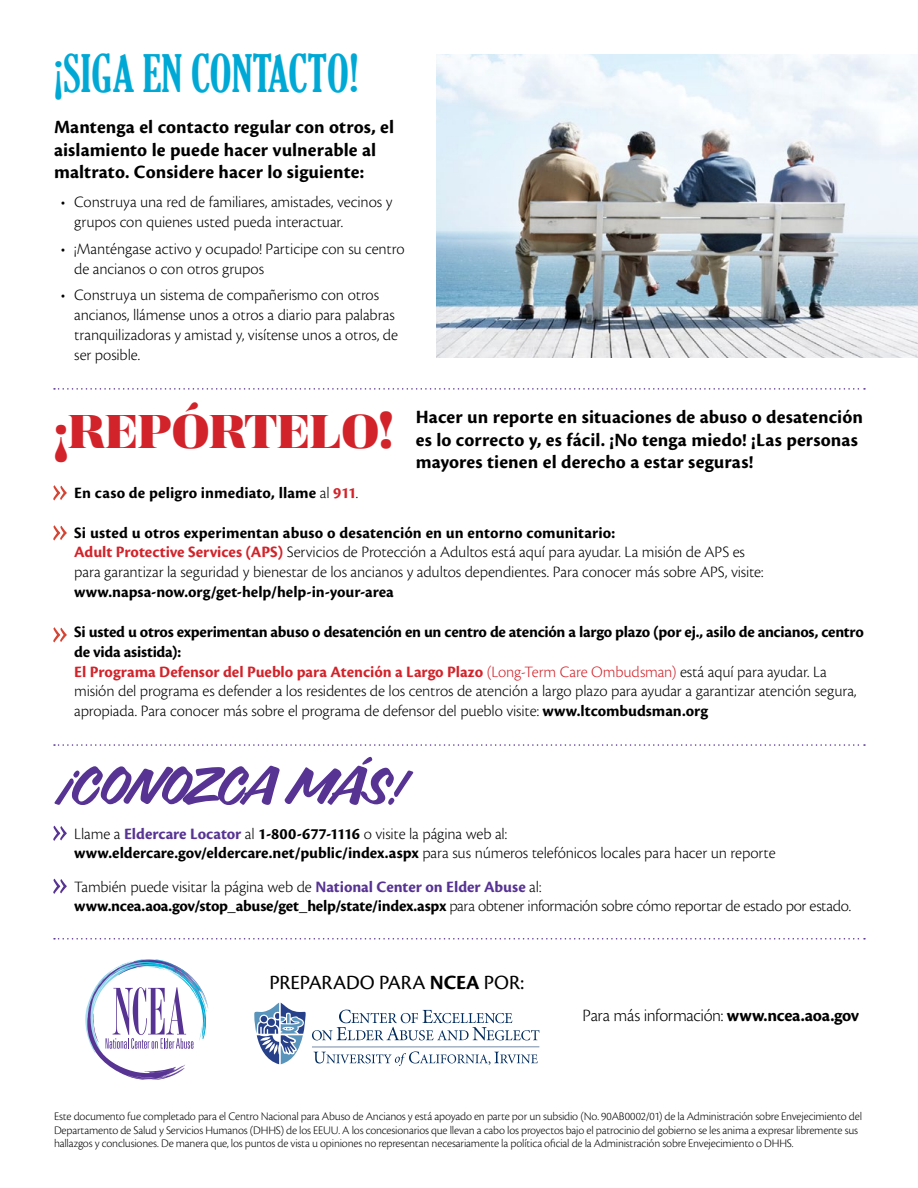
<style>
.page{position:relative;width:918px;height:1188px;background:#fff}
.page>*{position:absolute;margin:0;border:0;box-sizing:border-box;transform-origin:0 0}
.t1{font:51px "Coffee Service";color:#573393}
.t2{font:extra-condensed 49.5px "Gloucester";color:#00a9d5}
.t3{font:48px "Magnel";color:#d2232a}
.body{font:21px "Cronos Pro";letter-spacing:-.01em;color:#000}
.t4{font:700 19.5px/22.5px "Cronos Pro";letter-spacing:.005em;color:#000}
.body-2{font:300 18px "Cronos Pro";letter-spacing:-.02em;color:#000}
.t5{font:300 16.5px/19.8px "Cronos Pro";letter-spacing:-.01em;color:#000}
.t6{font:700 16.5px "Cronos Pro";letter-spacing:.01em;color:#000}
.references{font:300 12px/13.5px "Cronos Pro";letter-spacing:-.015em;color:#000}
.s1{font-weight:300}
.s2{color:#d2232a}
.s3{font-weight:700}
.s4{font-weight:700;color:#d2232a}
.s5{font-weight:700;color:#573393}
</style>
<div class="page">
<svg style="left:54px;top:388px;width:811px;height:2px"></svg>
<svg style="left:54px;top:744px;width:811px;height:2px"></svg>
<svg style="left:54px;top:938px;width:811px;height:2px"></svg>
<svg style="left:53px;top:826px;width:14px;height:15px"></svg>
<svg style="left:53px;top:879px;width:14px;height:15px"></svg>
<svg style="left:53px;top:485px;width:14px;height:15px"></svg>
<svg style="left:53px;top:525px;width:14px;height:16px"></svg>
<svg style="left:53px;top:627px;width:14px;height:15px"></svg>
<img style="left:436px;top:54px;width:482px;height:303px">
<svg style="left:85px;top:959px;width:123px;height:121px"></svg>
<hr style="left:312px;top:1047px;width:227px;height:1px;background:#002b5c">
<svg style="left:314px;top:1051px;width:224px;height:15px"></svg>
<svg style="left:312px;top:1010px;width:227px;height:30px"></svg>
<svg style="left:254px;top:1003px;width:52px;height:61px"></svg>
<svg style="left:362px;top:756px;width:10px;height:9px"></svg>
<h2 class="t2" style="left:54px;top:46px;width:306px">¡SIGA EN CONTACTO!</h2>
<h3 class="t4" style="left:54px;top:116px;width:342px">Mantenga el contacto regular con otros, el aislamiento le puede hacer vulnerable al maltrato. Considere hacer lo siguiente:</h3>
<h1 class="t5" style="left:74px;top:192px;width:320px;text-indent:-14px">• Construya una red de familiares, amistades, vecinos y grupos con quienes usted pueda interactuar.</h1>
<h1 class="t5" style="left:74px;top:239px;width:332px;text-indent:-13px">• ¡Manténgase activo y ocupado! Participe con su centro de ancianos o con otros grupos</h1>
<h1 class="t5" style="left:74px;top:285px;width:325px;text-indent:-13px">• Construya un sistema de compañerismo con otros ancianos, llámense unos a otros a diario para palabras tranquilizadoras y amistad y, visítense unos a otros, de ser posible.</h1>
<h2 class="t3" style="left:54px;top:400px;width:341px">¡REPÓRTELO!</h2>
<h3 class="t4" style="left:416px;top:406px;width:449px">Hacer un reporte en situaciones de abuso o desatención es lo correcto y, es fácil. ¡No tenga miedo! ¡Las personas mayores tienen el derecho a estar seguras!</h3>
<p class="t6" style="left:74px;top:483px;width:285px">En caso de peligro inmediato, llame <span class="s1">al</span> <span class="s2">911</span><span class="s1">.</span></p>
<p class="t5" style="left:74px;top:522px;width:691px"><span class="s3">Si usted u otros experimentan abuso o desatención en un entorno comunitario:<br></span><span class="s4">Adult Protective Services (APS)</span> Servicios de Protección a Adultos está aquí para ayudar. La misión de APS es para garantizar la seguridad y bienestar de los ancianos y adultos dependientes. Para conocer más sobre APS, visite: <span class="s3">www.napsa-now.org/get-help/help-in-your-area</span></p>
<p class="t5" style="left:74px;top:622px;width:791px"><span class="s3">Si usted u otros experimentan abuso o desatención en un centro de atención a largo plazo (por ej., asilo de ancianos, centro de vida asistida):<br></span><span class="s4">El Programa Defensor del Pueblo para Atención a Largo Plazo</span> <span class="s2">(Long-Term Care Ombudsman)</span> está aquí para ayudar. La misión del programa es defender a los residentes de los centros de atención a largo plazo para ayudar a garantizar atención segura, apropiada. Para conocer más sobre el programa de defensor del pueblo visite: <span class="s3">www.ltcombudsman.org</span></p>
<h2 class="t1" style="left:54px;top:752px;width:352px">¡CONOZCA MÁS!</h2>
<p class="t5" style="left:74px;top:823px;width:703px">Llame a <span class="s5">Eldercare Locator</span> al <span class="s3">1-800-677-1116</span> o visite la página web al: <span class="s3">www.eldercare.gov/eldercare.net/public/index.aspx</span> para sus números telefónicos locales para hacer un reporte</p>
<p class="t5" style="left:74px;top:877px;width:778px">También puede visitar la página web de <span class="s5">National Center on Elder Abuse</span> al: <span class="s3">www.ncea.aoa.gov/stop_abuse/get_help/state/index.aspx</span> para obtener información sobre cómo reportar de estado por estado.</p>
<p class="body" style="left:270px;top:971px;width:256px">PREPARADO PARA <span class="s3">NCEA</span> POR:</p>
<p class="body-2" style="left:583px;top:1005px;width:278px">Para más información: <span class="s3">www.ncea.aoa.gov</span></p>
<p class="references" style="left:54px;top:1110px;width:810px">Este documento fue completado para el Centro Nacional para Abuso de Ancianos y está apoyado en parte por un subsidio (No. 90AB0002/01) de la Administración sobre Envejecimiento del<br>Departamento de Salud y Servicios Humanos (DHHS) de los EEUU. A los concesionarios que llevan a cabo los proyectos bajo el patrocinio del gobierno se les anima a expresar libremente sus hallazgos y conclusiones. De manera que, los puntos de vista u opiniones no representan necesariamente la política oficial de la Administración sobre Envejecimiento o DHHS.</p>
</div>
